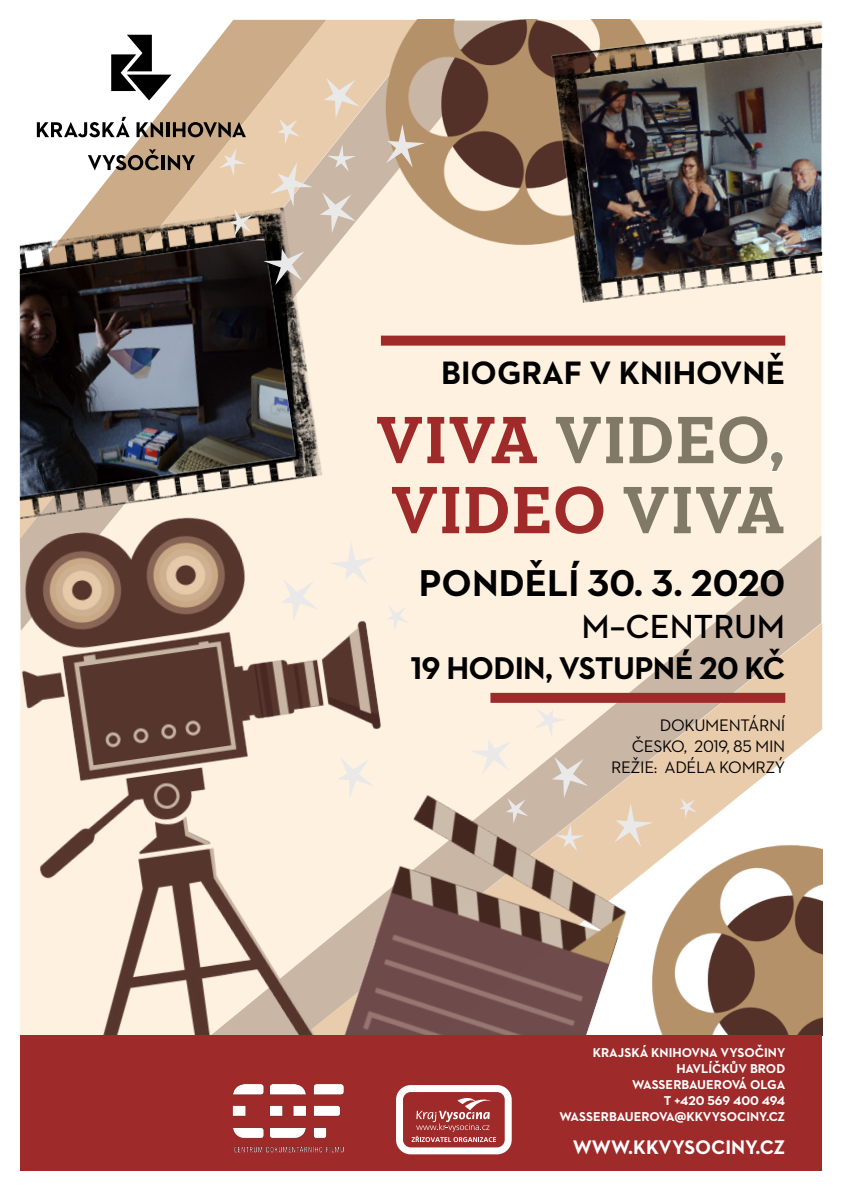
<style>
.page{position:relative;width:842px;height:1191px;background:#fff}
.page>*{position:absolute;margin:0;border:0;box-sizing:border-box;transform-origin:0 0}
.t1{font:700 68px/70px "Neutraface Slab Text";letter-spacing:.01em;color:#9e2a2a}
.t2{font:700 38px "Neutraface 2 Text";color:#000}
.t3{font:600 34px "Neutraface 2 Text";color:#000}
.t4{font:700 33px "Neutraface 2 Text";color:#000}
.t5{font:700 32px "Neutraface 2 Text";letter-spacing:-.02em;color:#000}
.t6{font:700 20px "Neutraface 2 Text";color:#fff}
.t7{font:17px/21px "Neutraface 2 Text";letter-spacing:-.02em;color:#000;text-align:right}
.t8{font:700 13px "Neutraface 2 Text";color:#fff}
.s1{color:#807966}
.s2{color:#8b8471}
</style>
<div class="page">
<div style="left:520px;top:291px;width:301px;height:244px;background:#fff1df"></div>
<svg style="left:594px;top:535px;width:227px;height:256px;background:#e8d6c2"></svg>
<svg style="left:36px;top:21px;width:484px;height:440px"></svg>
<img style="left:319px;top:20px;width:202px;height:271px">
<img style="left:688px;top:791px;width:134px;height:244px">
<div style="left:381px;top:335px;width:404px;height:10px;background:#9e2a2a"></div>
<div style="left:490px;top:693px;width:295px;height:10px;background:#9e2a2a"></div>
<svg style="left:111px;top:35px;width:61px;height:65px"></svg>
<svg style="left:37px;top:117px;width:93px;height:20px"></svg>
<svg style="left:137px;top:122px;width:26px;height:15px"></svg>
<hr style="left:166px;top:122px;width:3px;height:15px;background:#000">
<svg style="left:173px;top:122px;width:73px;height:15px"></svg>
<svg style="left:88px;top:149px;width:71px;height:21px"></svg>
<hr style="left:161px;top:155px;width:3px;height:15px;background:#000">
<svg style="left:168px;top:155px;width:27px;height:15px"></svg>
<svg style="left:769px;top:450px;width:15px;height:23px"></svg>
<img style="left:521px;top:19px;width:301px;height:293px">
<img style="left:20px;top:461px;width:574px;height:574px">
<img style="left:20px;top:192px;width:326px;height:399px">
<img style="left:270px;top:748px;width:418px;height:287px">
<div style="left:20px;top:1035px;width:802px;height:135px;background:#9e2a2a"></div>
<svg style="left:396px;top:1085px;width:116px;height:69px"></svg>
<img style="left:232px;top:1084px;width:112px;height:69px">
<svg style="left:552px;top:757px;width:36px;height:41px"></svg>
<svg style="left:324px;top:78px;width:36px;height:41px"></svg>
<svg style="left:270px;top:162px;width:43px;height:45px;background:#e1ccb6"></svg>
<svg style="left:555px;top:823px;width:29px;height:28px"></svg>
<svg style="left:327px;top:144px;width:29px;height:28px"></svg>
<svg style="left:230px;top:209px;width:23px;height:27px"></svg>
<svg style="left:320px;top:192px;width:36px;height:41px"></svg>
<svg style="left:614px;top:803px;width:39px;height:44px;background:#e9d2b9"></svg>
<svg style="left:386px;top:124px;width:39px;height:44px;background:#c2a98e"></svg>
<svg style="left:263px;top:249px;width:41px;height:36px"></svg>
<svg style="left:679px;top:798px;width:18px;height:20px"></svg>
<svg style="left:506px;top:798px;width:22px;height:25px"></svg>
<svg style="left:278px;top:119px;width:22px;height:25px"></svg>
<svg style="left:219px;top:148px;width:27px;height:28px"></svg>
<svg style="left:387px;top:605px;width:22px;height:26px"></svg>
<svg style="left:281px;top:579px;width:38px;height:43px;background:#f9eee1"></svg>
<svg style="left:329px;top:541px;width:46px;height:43px;background:#faefe1"></svg>
<svg style="left:338px;top:757px;width:36px;height:41px"></svg>
<svg style="left:470px;top:739px;width:41px;height:36px"></svg>
<svg style="left:534px;top:709px;width:32px;height:28px"></svg>
<p class="t4" style="left:441px;top:352px;width:346px">BIOGRAF V KNIHOVNĚ</p>
<p class="t1" style="left:375px;top:404px;width:411px">VIVA <span class="s1">VIDEO</span><span class="s2">,<br></span>VIDEO <span class="s1">VIVA</span></p>
<p class="t2" style="left:419px;top:559px;width:368px">PONDĚLÍ 30. 3. 2020</p>
<p class="t3" style="left:581px;top:605px;width:205px">M–CENTRUM</p>
<p class="t5" style="left:410px;top:647px;width:376px">19 HODIN, VSTUPNÉ 20 KČ</p>
<p class="t7" style="left:632px;top:714px;width:155px">DOKUMENTÁRNÍ<br>ČESKO, 2019, 85 MIN</p>
<p class="t7" style="left:611px;top:756px;width:176px">REŽIE: ADÉLA KOMRZÝ</p>
<p class="t8" style="left:593px;top:1044px;width:194px">KRAJSKÁ KNIHOVNA VYSOČINY</p>
<p class="t8" style="left:676px;top:1060px;width:110px">HAVLÍČKŮV BROD</p>
<p class="t8" style="left:632px;top:1076px;width:155px">WASSERBAUEROVÁ OLGA</p>
<p class="t8" style="left:664px;top:1092px;width:123px">T +420 569 400 494</p>
<p class="t8" style="left:559px;top:1108px;width:227px">WASSERBAUEROVA@KKVYSOCINY.CZ</p>
<p class="t6" style="left:573px;top:1134px;width:214px">WWW.KKVYSOCINY.CZ</p>
</div>
